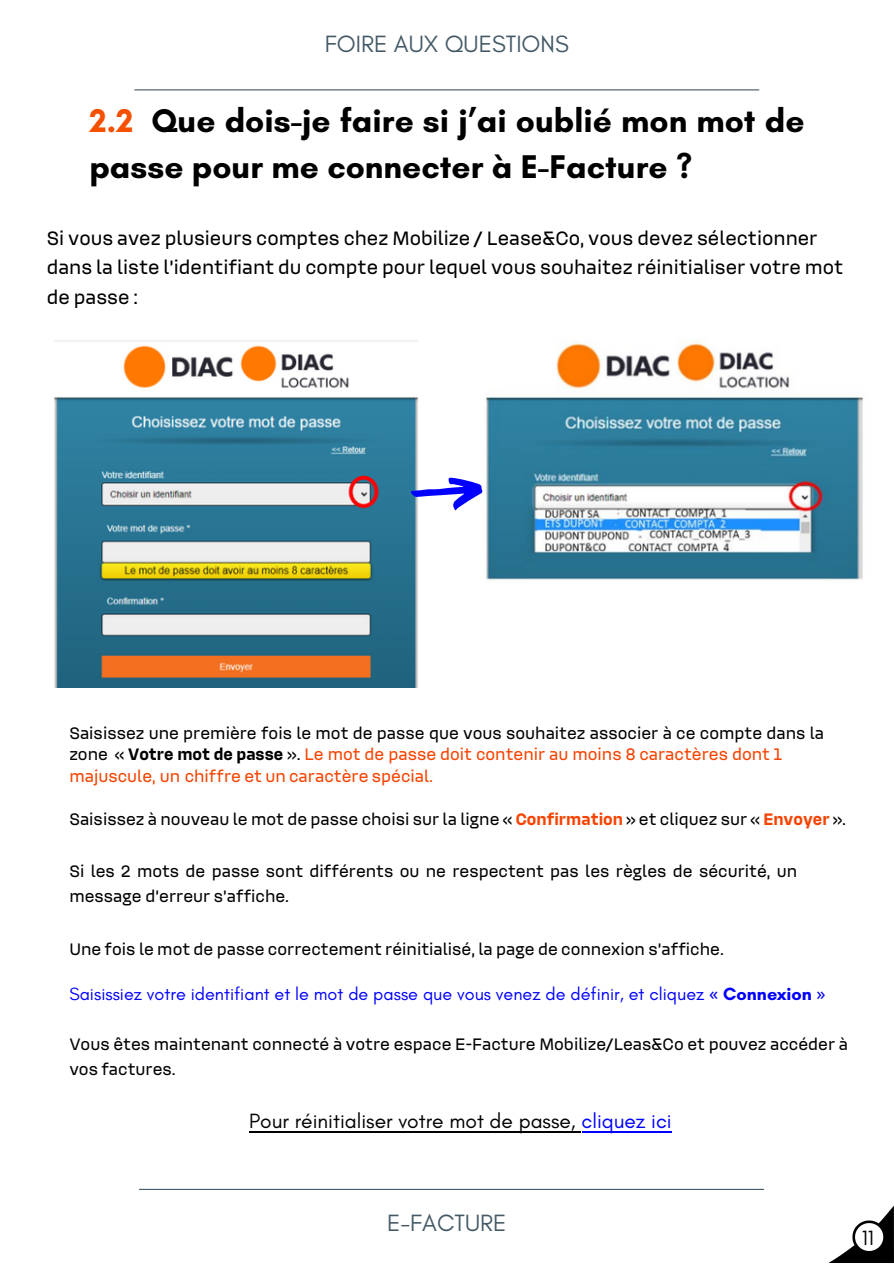
<style>
.page{position:relative;width:894px;height:1264px;background:#fff}
.page>*{position:absolute;margin:0;border:0;box-sizing:border-box;transform-origin:0 0}
.t1{font:700 33.45px/46.2px "Glacial Indifference";color:#000}
.t2{font:24px "Glacial Indifference";color:#435966}
.t3{font:21px/29.2px "MBLZ Text";color:#000}
.t4{font:21px "Glacial Indifference";color:#000}
.t5{font:18px/24.8px "MBLZ Text";color:#000}
.t6{font:18px/21.6px "MBLZ Text";color:#f74300}
.t7{font:18px "Glacial Indifference";color:#0100ff}
.s1{color:#f45000}
.s2{color:#000}
.s3{font-family:"MBLZ";font-weight:700;color:#000}
.s4{font-family:"MBLZ";font-weight:700;color:#f74300}
.s5{font-family:"Noto Sans"}
.s6{font-weight:700}
.s7{color:#0100ff}
</style>
<div class="page">
<hr style="left:134px;top:89px;width:625px;height:1px;background:#435966">
<hr style="left:139px;top:1188px;width:624px;height:1px;background:#435966">
<img style="left:54px;top:340px;width:365px;height:348px">
<img style="left:482px;top:339px;width:381px;height:241px">
<svg style="left:410px;top:477px;width:72px;height:33px"></svg>
<svg style="left:830px;top:1207px;width:63px;height:55px"></svg>
<hr style="left:249px;top:1131px;width:332px;height:1px;background:#000">
<hr style="left:581px;top:1131px;width:90px;height:1px;background:#0100ff">
<h2 class="t2" style="left:325px;top:29px;width:245px">FOIRE AUX QUESTIONS</h2>
<h1 class="t1" style="left:89px;top:97px;width:716px"><span class="s1">2.2</span> Que dois-je faire si j’ai oublié mon mot de passe pour me connecter à E-Facture ?</h1>
<p class="t3" style="left:47px;top:223px;width:797px">Si vous avez plusieurs comptes chez Mobilize / Lease&amp;Co, vous devez sélectionner dans la liste l’identifiant du compte pour lequel vous souhaitez réinitialiser votre mot de passe :</p>
<p class="t6" style="left:69px;top:721px;width:756px"><span class="s2">Saisissez une première fois le mot de passe que vous souhaitez associer à ce compte dans la zone «</span> <span class="s3">Votre mot de passe</span> <span class="s2">».</span> Le mot de passe doit contenir au moins 8 caractères dont 1 majuscule, un chiffre et un caractère spécial.</p>
<p class="t5" style="left:69px;top:806px;width:778px">Saisissez à nouveau le mot de passe choisi sur la ligne « <span class="s4">Confirmation</span> » et cliquez sur « <span class="s4">Envoyer</span> ».</p>
<p class="t5" style="left:69px;top:858px;width:729px">Si les 2 mots de passe sont différents ou ne respectent pas les règles de sécurité, un message d’erreur s’affiche.</p>
<p class="t5" style="left:69px;top:935px;width:655px">Une fois le mot de passe correctement réinitialisé, la page de connexion s’affiche.</p>
<p class="t7" style="left:69px;top:982px;width:757px">Saisissiez votre identifiant et le mot de passe que vous venez de définir, et cliquez <span class="s5">«</span> <span class="s6">Connexion</span> <span class="s5">»</span></p>
<p class="t5" style="left:69px;top:1031px;width:780px">Vous êtes maintenant connecté à votre espace E-Facture Mobilize/Leas&amp;Co et pouvez accéder à vos factures.</p>
<p class="t4" style="left:249px;top:1108px;width:424px">Pour réinitialiser votre mot de passe, <span class="s7">cliquez ici</span></p>
<h2 class="t2" style="left:387px;top:1208px;width:121px">E-FACTURE</h2>
<p class="t4" style="left:861px;top:1224px;width:14px">11</p>
</div>
